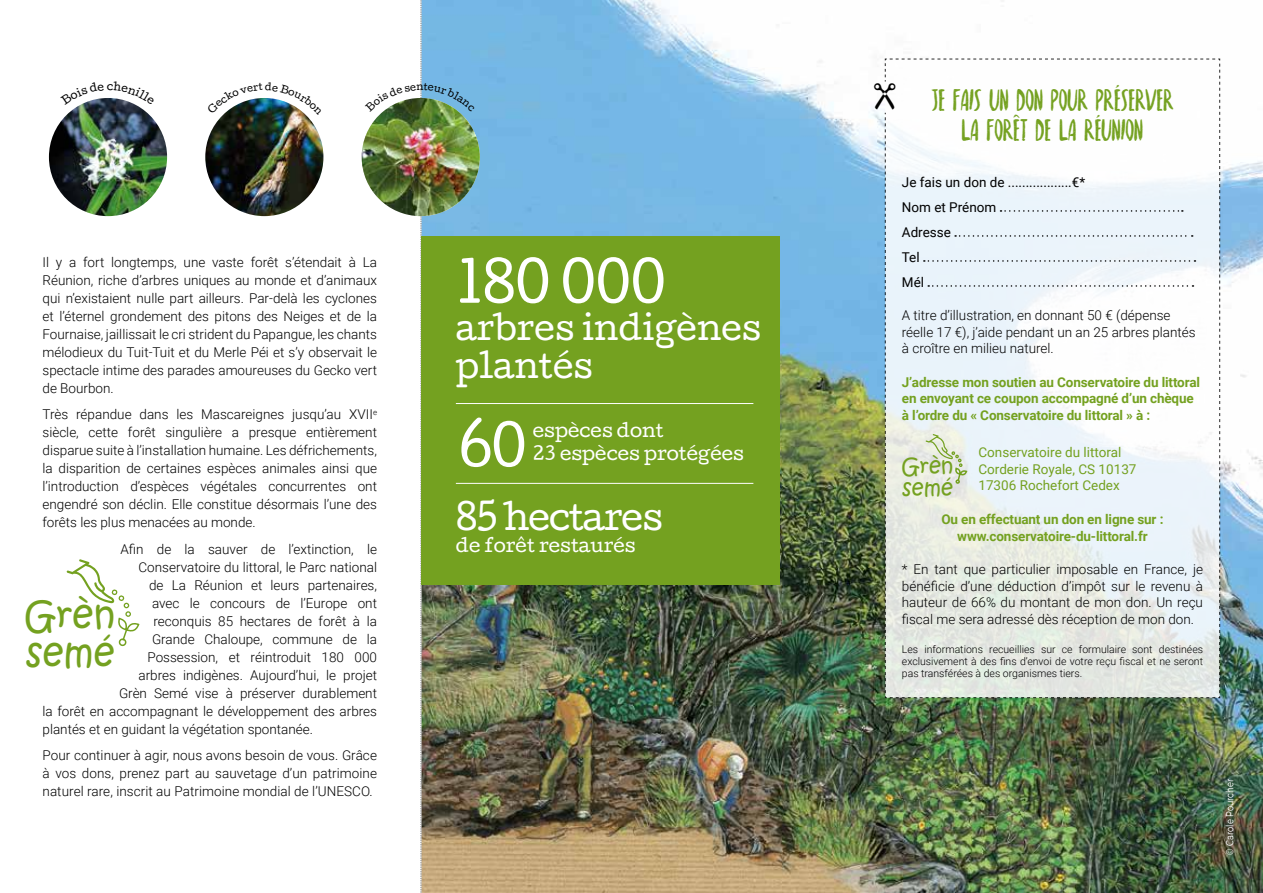
<style>
.page{position:relative;width:1263px;height:893px;background:#fff}
.page>*{position:absolute;margin:0;border:0;box-sizing:border-box;transform-origin:0 0}
.t1{font:53.7px "Cutive";letter-spacing:-.03em;color:#fff}
.t2{font:37.2px/37.2px "Kristen ITC";color:#74a120}
.t3{font:34.95px "Cutive";letter-spacing:-.03em;color:#fff}
.t4{font:33px/37.5px "Cutive";color:#fff}
.t5{font:30px/30px "Reckless";color:#74a120;text-align:center}
.t6{font:21.3px/21.3px "Kristen ITC";color:#74a120}
.t7{font:18px/22.5px "Cutive";color:#fff}
.t8{font:300 13.5px/18px "Roboto";color:#000;text-align:justify}
.t9{font:700 13.5px/16.5px "Roboto";letter-spacing:-.01em;color:#74a120}
.t10{font:13.5px/16.5px "Roboto";color:#74a120}
.t11{font:13.5px/25px "Roboto";color:#000}
.t12{font:300 10.5px/12px "Roboto";color:#000;text-align:justify}
.t13{font:300 10.5px "Montserrat";color:#fff;scale:.8 1}
</style>
<div class="page">
<img style="left:475px;top:0;width:788px;height:893px">
<div style="left:421px;top:236px;width:358px;height:349px;background:#74a120"></div>
<hr style="left:456px;top:403px;width:297px;height:1px;background:#fff">
<hr style="left:456px;top:483px;width:297px;height:1px;background:#fff">
<img style="left:205px;top:98px;width:118px;height:118px;border-radius:59px">
<img style="left:49px;top:98px;width:118px;height:118px;border-radius:59px">
<svg style="left:67px;top:559px;width:73px;height:87px"></svg>
<div style="left:873px;top:81px;width:25px;height:33px;background:#fff"></div>
<svg style="left:874px;top:59px;width:346px;height:639px"></svg>
<img style="left:365px;top:0;width:110px;height:893px">
<svg style="left:223px;top:98px;width:83px;height:17px"></svg>
<svg style="left:80px;top:98px;width:56px;height:7px"></svg>
<p class="t8" style="left:43px;top:252px;width:336px">Il y a fort longtemps, une vaste forêt s’étendait à La Réunion, riche d’arbres uniques au monde et d’animaux qui n’existaient nulle part ailleurs. Par-delà les cyclones et l’éternel grondement des pitons des Neiges et de la Fournaise, jaillissait le cri strident du Papangue, les chants mélodieux du Tuit-Tuit et du Merle Péi et s’y observait le spectacle intime des parades amoureuses du Gecko vert de Bourbon.</p>
<p class="t8" style="left:43px;top:405px;width:336px">Très répandue dans les Mascareignes jusqu’au XVII<sup>e </sup>siècle, cette forêt singulière a presque entièrement disparue suite à l’installation humaine. Les défrichements, la disparition de certaines espèces animales ainsi que l’introduction d’espèces végétales concurrentes ont engendré son déclin. Elle constitue désormais l’une des forêts les plus menacées au monde.</p>
<p class="t8" style="left:121px;top:539px;width:258px">Afin de la sauver de l’extinction, le</p>
<p class="t8" style="left:139px;top:557px;width:240px">Conservatoire du littoral, le Parc national</p>
<p class="t8" style="left:149px;top:575px;width:229px">de La Réunion et leurs partenaires,</p>
<p class="t8" style="left:152px;top:593px;width:226px">avec le concours de l’Europe ont</p>
<p class="t8" style="left:154px;top:611px;width:225px">reconquis 85 hectares de forêt à la</p>
<p class="t8" style="left:152px;top:629px;width:227px">Grande Chaloupe, commune de la</p>
<p class="t8" style="left:148px;top:647px;width:231px">Possession, et réintroduit 180 000</p>
<p class="t8" style="left:139px;top:665px;width:240px">arbres indigènes. Aujourd’hui, le projet</p>
<p class="t8" style="left:119px;top:683px;width:260px">Grèn Semé vise à préserver durablement</p>
<p class="t8" style="left:43px;top:701px;width:336px">la forêt en accompagnant le développement des arbres</p>
<p class="t8" style="left:43px;top:719px;width:272px">plantés et en guidant la végétation spontanée.</p>
<p class="t8" style="left:43px;top:746px;width:336px">Pour continuer à agir, nous avons besoin de vous. Grâce à vos dons, prenez part au sauvetage d’un patrimoine naturel rare, inscrit au Patrimoine mondial de l’UNESCO.</p>
<h2 class="t2" style="left:25px;top:598px;width:92px">GRÈN<br>SEMÉ</h2>
<h1 class="t1" style="left:456px;top:241px;width:212px">180 000</h1>
<h3 class="t4" style="left:456px;top:309px;width:307px">arbres indigènes plantés</h3>
<h1 class="t1" style="left:457px;top:404px;width:71px">60</h1>
<h3 class="t7" style="left:533px;top:419px;width:213px">espèces dont<br>23 espèces protégées</h3>
<h3 class="t3" style="left:456px;top:489px;width:209px">85 hectares</h3>
<h3 class="t7" style="left:456px;top:534px;width:181px">de forêt restaurés</h3>
<h3 class="t5" style="left:931px;top:84px;width:244px">JE FAIS UN DON POUR PRÉSERVER<br>LA FORÊT DE LA RÉUNION</h3>
<p class="t11" style="left:902px;top:169px;width:185px">Je fais un don de ..................€*<br>Nom et Prénom<br>Adresse<br>Tel<br>Mél</p>
<p class="t8" style="left:902px;top:307px;width:295px;line-height:16.5px;text-align:left">A titre d’illustration, en donnant 50 € (dépense réelle 17 €), j’aide pendant un an 25 arbres plantés à croître en milieu naturel.</p>
<p class="t9" style="left:902px;top:373px;width:300px">J’adresse mon soutien au Conservatoire du littoral en envoyant ce coupon accompagné d’un chèque à l’ordre du « Conservatoire du littoral » à :</p>
<p class="t10" style="left:978px;top:444px;width:160px">Conservatoire du littoral<br>Corderie Royale, CS 10137<br>17306 Rochefort Cedex</p>
<p class="t9" style="left:941px;top:510px;width:223px;text-align:center">Ou en effectuant un don en ligne sur : www.conservatoire-du-littoral.fr</p>
<p class="t8" style="left:902px;top:560px;width:303px;line-height:16.5px">* En tant que particulier imposable en France, je bénéficie d’une déduction d’impôt sur le revenu à hauteur de 66% du montant de mon don. Un reçu fiscal me sera adressé dès réception de mon don.</p>
<p class="t12" style="left:902px;top:642px;width:303px">Les informations recueillies sur ce formulaire sont destinées exclusivement à des fins d’envoi de votre reçu fiscal et ne seront pas transférées à des organismes tiers.</p>
<h3 class="t6" style="left:902px;top:456px;width:53px">GRÈN<br>SEMÉ</h3>
<p class="t13" style="left:1221px;top:855px;width:96px;rotate:-90deg">© Carole Pourcher</p>
</div>
